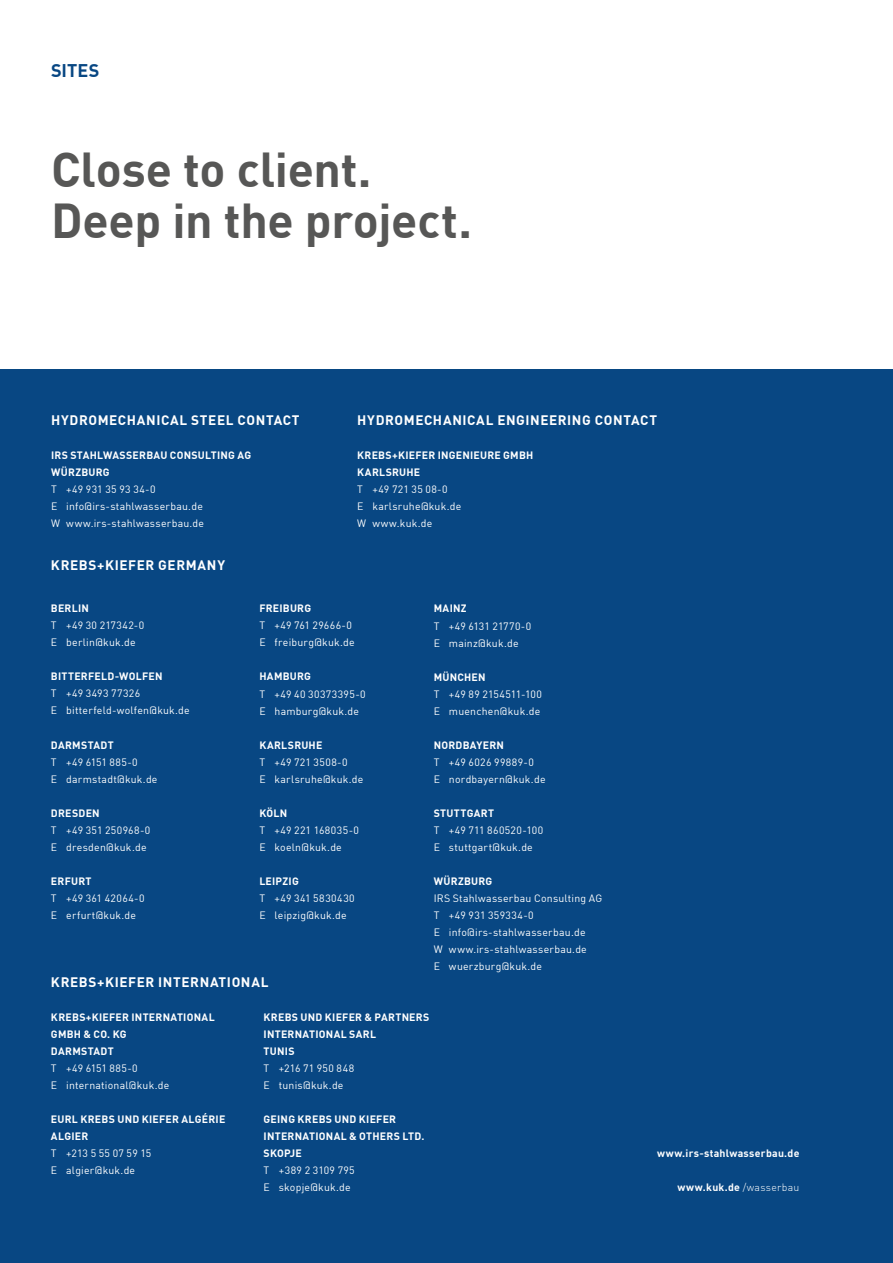
<style>
.page{position:relative;width:893px;height:1263px;background:#fff}
.page>*{position:absolute;margin:0;border:0;box-sizing:border-box;transform-origin:0 0}
.t1{font:700 48px/51px "DIN Offc Pro";letter-spacing:-.005em;color:#575756}
.t2{font:700 18px "DIN Offc Pro";letter-spacing:.005em;color:#084783}
.t3{font:700 13.5px "DIN Offc Pro";letter-spacing:.045em;color:#fff}
.t4{font:10.5px/17px "DIN Offc Pro";letter-spacing:.02em;color:#fff}
.t5{font:700 10.5px/17px "DIN Offc Pro";letter-spacing:.025em;color:#fff}
.s1{font-weight:300}
</style>
<div class="page">
<div style="left:0;top:370px;width:893px;height:893px;background:#084783"></div>
<h2 class="t2" style="left:51px;top:58px;width:50px">SITES</h2>
<h1 class="t1" style="left:51px;top:142px;width:423px">Close to client.<br>Deep in the project.</h1>
<p class="t3" style="left:51px;top:411px;width:250px">HYDROMECHANICAL STEEL CONTACT</p>
<p class="t5" style="left:51px;top:447px;width:202px">IRS STAHLWASSERBAU CONSULTING AG<br>WÜRZBURG</p>
<p class="t4" style="left:51px;top:481px;width:155px">T +49 931 35 93 34-0<br>E info@irs-stahlwasserbau.de<br>W www.irs-stahlwasserbau.de</p>
<p class="t3" style="left:51px;top:556px;width:176px">KREBS+KIEFER GERMANY</p>
<p class="t3" style="left:357px;top:411px;width:301px">HYDROMECHANICAL ENGINEERING CONTACT</p>
<p class="t5" style="left:357px;top:447px;width:178px">KREBS+KIEFER INGENIEURE GMBH<br>KARLSRUHE</p>
<p class="t4" style="left:357px;top:481px;width:106px">T +49 721 35 08-0<br>E karlsruhe@kuk.de<br>W www.kuk.de</p>
<p class="t5" style="left:51px;top:600px;width:40px">BERLIN</p>
<p class="t4" style="left:51px;top:617px;width:95px">T +49 30 217342-0<br>E berlin@kuk.de</p>
<p class="t5" style="left:51px;top:668px;width:113px">BITTERFELD-WOLFEN</p>
<p class="t4" style="left:51px;top:685px;width:140px">T +49 3493 77326<br>E bitterfeld-wolfen@kuk.de</p>
<p class="t5" style="left:51px;top:736px;width:64px">DARMSTADT</p>
<p class="t4" style="left:51px;top:753px;width:108px">T +49 6151 885-0<br>E darmstadt@kuk.de</p>
<p class="t5" style="left:51px;top:804px;width:50px">DRESDEN</p>
<p class="t4" style="left:51px;top:821px;width:101px">T +49 351 250968-0<br>E dresden@kuk.de</p>
<p class="t5" style="left:51px;top:872px;width:42px">ERFURT</p>
<p class="t4" style="left:51px;top:889px;width:95px">T +49 361 42064-0<br>E erfurt@kuk.de</p>
<p class="t5" style="left:259px;top:600px;width:53px">FREIBURG</p>
<p class="t4" style="left:259px;top:617px;width:97px">T +49 761 29666-0<br>E freiburg@kuk.de</p>
<p class="t5" style="left:259px;top:668px;width:53px">HAMBURG</p>
<p class="t4" style="left:259px;top:685px;width:108px">T +49 40 30373395-0<br>E hamburg@kuk.de</p>
<p class="t5" style="left:259px;top:736px;width:65px">KARLSRUHE</p>
<p class="t4" style="left:259px;top:753px;width:106px">T +49 721 3508-0<br>E karlsruhe@kuk.de</p>
<p class="t5" style="left:259px;top:804px;width:29px">KÖLN</p>
<p class="t4" style="left:259px;top:821px;width:101px">T +49 221 168035-0<br>E koeln@kuk.de</p>
<p class="t5" style="left:259px;top:872px;width:41px">LEIPZIG</p>
<p class="t4" style="left:259px;top:889px;width:97px">T +49 341 5830430<br>E leipzig@kuk.de</p>
<p class="t5" style="left:434px;top:600px;width:34px">MAINZ</p>
<p class="t4" style="left:434px;top:617px;width:99px">T +49 6131 21770-0<br>E mainz@kuk.de</p>
<p class="t5" style="left:434px;top:668px;width:53px">MÜNCHEN</p>
<p class="t4" style="left:434px;top:685px;width:110px">T +49 89 2154511-100<br>E muenchen@kuk.de</p>
<p class="t5" style="left:434px;top:736px;width:72px">NORDBAYERN</p>
<p class="t4" style="left:434px;top:753px;width:113px">T +49 6026 99889-0<br>E nordbayern@kuk.de</p>
<p class="t5" style="left:434px;top:804px;width:62px">STUTTGART</p>
<p class="t4" style="left:434px;top:821px;width:111px">T +49 711 860520-100<br>E stuttgart@kuk.de</p>
<p class="t5" style="left:434px;top:872px;width:60px">WÜRZBURG</p>
<p class="t4" style="left:434px;top:889px;width:170px">IRS Stahlwasserbau Consulting AG<br>T +49 931 359334-0<br>E info@irs-stahlwasserbau.de<br>W www.irs-stahlwasserbau.de<br>E wuerzburg@kuk.de</p>
<p class="t3" style="left:51px;top:972px;width:219px">KREBS+KIEFER INTERNATIONAL</p>
<p class="t5" style="left:51px;top:1008px;width:165px">KREBS+KIEFER INTERNATIONAL<br>GMBH &amp; CO. KG<br>DARMSTADT</p>
<p class="t4" style="left:51px;top:1059px;width:120px">T +49 6151 885-0<br>E international@kuk.de</p>
<p class="t5" style="left:51px;top:1110px;width:176px">EURL KREBS UND KIEFER ALGÉRIE<br>ALGIER</p>
<p class="t4" style="left:51px;top:1144px;width:102px">T +213 5 55 07 59 15<br>E algier@kuk.de</p>
<p class="t5" style="left:264px;top:1008px;width:167px">KREBS UND KIEFER &amp; PARTNERS<br>INTERNATIONAL SARL<br>TUNIS</p>
<p class="t4" style="left:264px;top:1059px;width:92px">T +216 71 950 848<br>E tunis@kuk.de</p>
<p class="t5" style="left:264px;top:1110px;width:162px">GEING KREBS UND KIEFER<br>INTERNATIONAL &amp; OTHERS LTD.<br>SKOPJE</p>
<p class="t4" style="left:264px;top:1161px;width:93px">T +389 2 3109 795<br>E skopje@kuk.de</p>
<p class="t5" style="left:657px;top:1144px;width:144px">www.irs-stahlwasserbau.de</p>
<p class="t5" style="left:678px;top:1178px;width:123px">www.kuk.de <span class="s1">/wasserbau</span></p>
</div>
